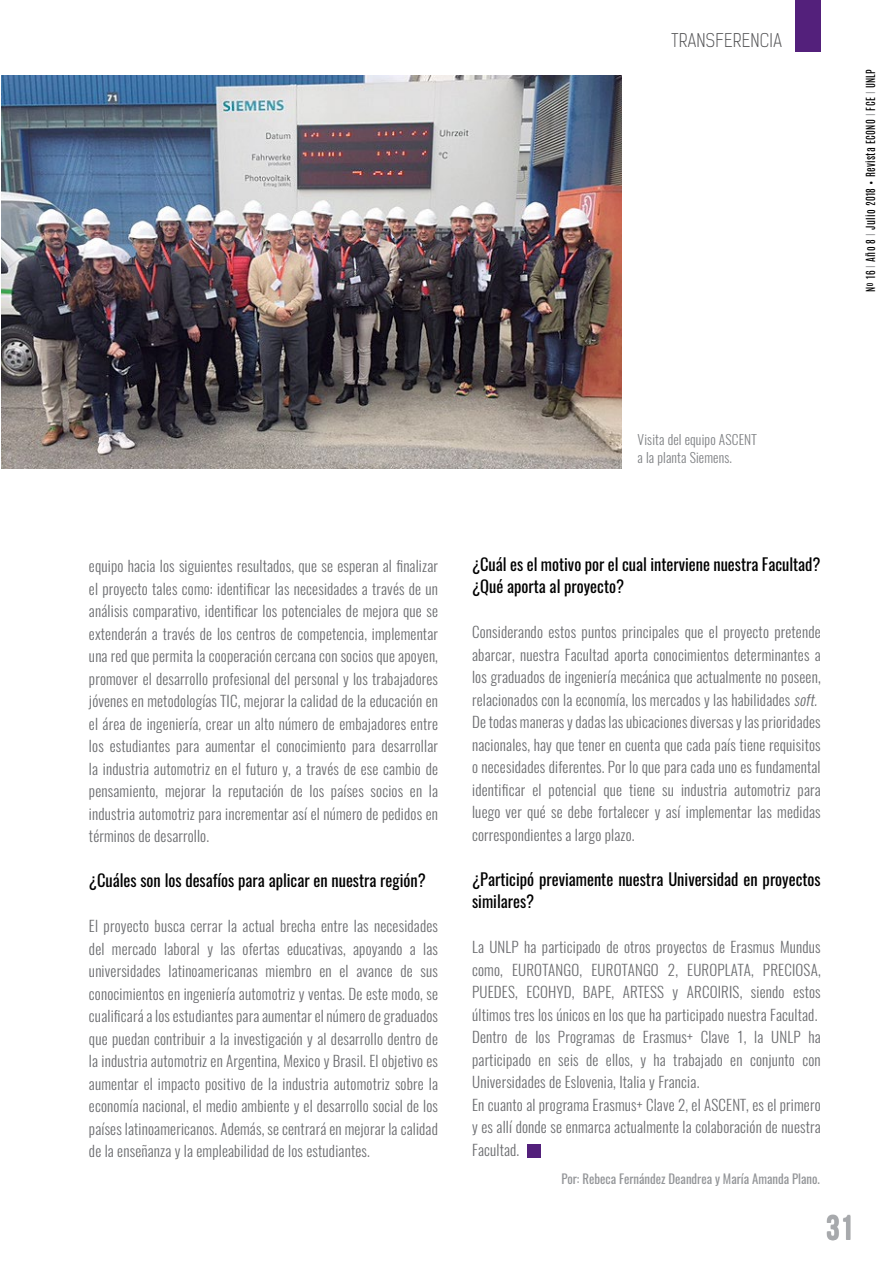
<style>
.page{position:relative;width:893px;height:1263px;background:#fff}
.page>*{position:absolute;margin:0;border:0;box-sizing:border-box;transform-origin:0 0}
.t1{font:34.5px "Bebas Neue";color:#a7a9ac}
.t2{font:300 18px "Kelson Sans";letter-spacing:.015em;color:#545456}
.t3{font:16.5px/22.5px "Oswald";color:#000}
.t4{font:300 15px/22.5px "Oswald";letter-spacing:.01em;color:#6d6e71;text-align:justify}
.t5{font:300 13.5px/18px "Oswald";letter-spacing:.01em;color:#808285}
.t6{font:12.75px "Oswald";color:#939598}
.t7{font:10.5px "Antonio";letter-spacing:.03em;color:#000}
.s1{font-weight:300;color:#808285}
.s2{font-style:italic}
</style>
<div class="page">
<img style="left:1px;top:75px;width:620px;height:393px">
<div style="left:795px;top:0;width:26px;height:51px;background:#53207b"></div>
<div style="left:527px;top:1144px;width:14px;height:13px;background:#53207b"></div>
<p class="t2" style="left:672px;top:30px;width:112px">TRANSFERENCIA</p>
<p class="t7" style="left:863px;top:292px;width:225px;rotate:-90deg">Nº 16 <span class="s1">I</span> Año 8 <span class="s1">I</span> Julio 2018 • Revista ECONO <span class="s1">I</span> FCE <span class="s1">I</span> UNLP</p>
<p class="t5" style="left:638px;top:429px;width:114px">Visita del equipo ASCENT a la planta Siemens.</p>
<p class="t4" style="left:89px;top:553px;width:351px">equipo hacia los siguientes resultados, que se esperan al finalizar el proyecto tales como: identificar las necesidades a través de un análisis comparativo, identificar los potenciales de mejora que se extenderán a través de los centros de competencia, implementar una red que permita la cooperación cercana con socios que apoyen, promover el desarrollo profesional del personal y los trabajadores jóvenes en metodologías TIC, mejorar la calidad de la educación en el área de ingeniería, crear un alto número de embajadores entre los estudiantes para aumentar el conocimiento para desarrollar la industria automotriz en el futuro y, a través de ese cambio de pensamiento, mejorar la reputación de los países socios en la industria automotriz para incrementar así el número de pedidos en términos de desarrollo.</p>
<p class="t3" style="left:89px;top:868px;width:338px">¿Cuáles son los desafíos para aplicar en nuestra región?</p>
<p class="t4" style="left:89px;top:913px;width:351px">El proyecto busca cerrar la actual brecha entre las necesidades del mercado laboral y las ofertas educativas, apoyando a las universidades latinoamericanas miembro en el avance de sus conocimientos en ingeniería automotriz y ventas. De este modo, se cualificará a los estudiantes para aumentar el número de graduados que puedan contribuir a la investigación y al desarrollo dentro de la industria automotriz en Argentina, Mexico y Brasil. El objetivo es aumentar el impacto positivo de la industria automotriz sobre la economía nacional, el medio ambiente y el desarrollo social de los países latinoamericanos. Además, se centrará en mejorar la calidad de la enseñanza y la empleabilidad de los estudiantes.</p>
<p class="t3" style="left:472px;top:551px;width:350px">¿Cuál es el motivo por el cual interviene nuestra Facultad? ¿Qué aporta al proyecto?</p>
<p class="t4" style="left:472px;top:619px;width:350px">Considerando estos puntos principales que el proyecto pretende abarcar, nuestra Facultad aporta conocimientos determinantes a los graduados de ingeniería mecánica que actualmente no poseen, relacionados con la economía, los mercados y las habilidades <span class="s2">soft.<br></span>De todas maneras y dadas las ubicaciones diversas y las prioridades nacionales, hay que tener en cuenta que cada país tiene requisitos o necesidades diferentes. Por lo que para cada uno es fundamental identificar el potencial que tiene su industria automotriz para luego ver qué se debe fortalecer y así implementar las medidas correspondientes a largo plazo.</p>
<p class="t3" style="left:472px;top:866px;width:350px">¿Participó previamente nuestra Universidad en proyectos similares?</p>
<p class="t4" style="left:472px;top:934px;width:26px">La UNLP</p>
<p class="t4" style="left:472px;top:934px;width:350px;text-indent:52px">ha participado de otros proyectos de Erasmus Mundus como, EUROTANGO</p>
<p class="t4" style="left:580px;top:957px;width:27px">, EUROTANGO</p>
<p class="t4" style="left:668px;top:957px;width:34px">2, EUROPLATA</p>
<p class="t4" style="left:751px;top:957px;width:48px">, PRECIOSA</p>
<p class="t4" style="left:818px;top:957px;width:4px">,</p>
<p class="t4" style="left:472px;top:979px;width:245px">PU EDES, ECOHYD, BAPE, ARTESS y ARCOIRIS</p>
<p class="t4" style="left:472px;top:979px;width:350px;text-align:left;text-indent:268px">, siendo estos últimos tres los únicos en los que ha participado nuestra Facultad.<br>Dentro de los Programas de Erasmus+ Clave 1, la UNLP</p>
<p class="t4" style="left:472px;top:1024px;width:350px;text-align:left;text-indent:336px">ha participado en seis de ellos, y ha trabajado en conjunto con Universidades de Eslovenia, Italia y Francia.<br>En cuanto al programa Erasmus+ Clave 2, el ASCENT, es el primero y es allí donde se enmarca actualmente la colaboración de nuestra Facultad.</p>
<p class="t6" style="left:561px;top:1168px;width:260px">Por: Rebeca Fernández Deandrea y María Amanda Plano.</p>
<h1 class="t1" style="left:826px;top:1208px;width:29px">31</h1>
</div>
